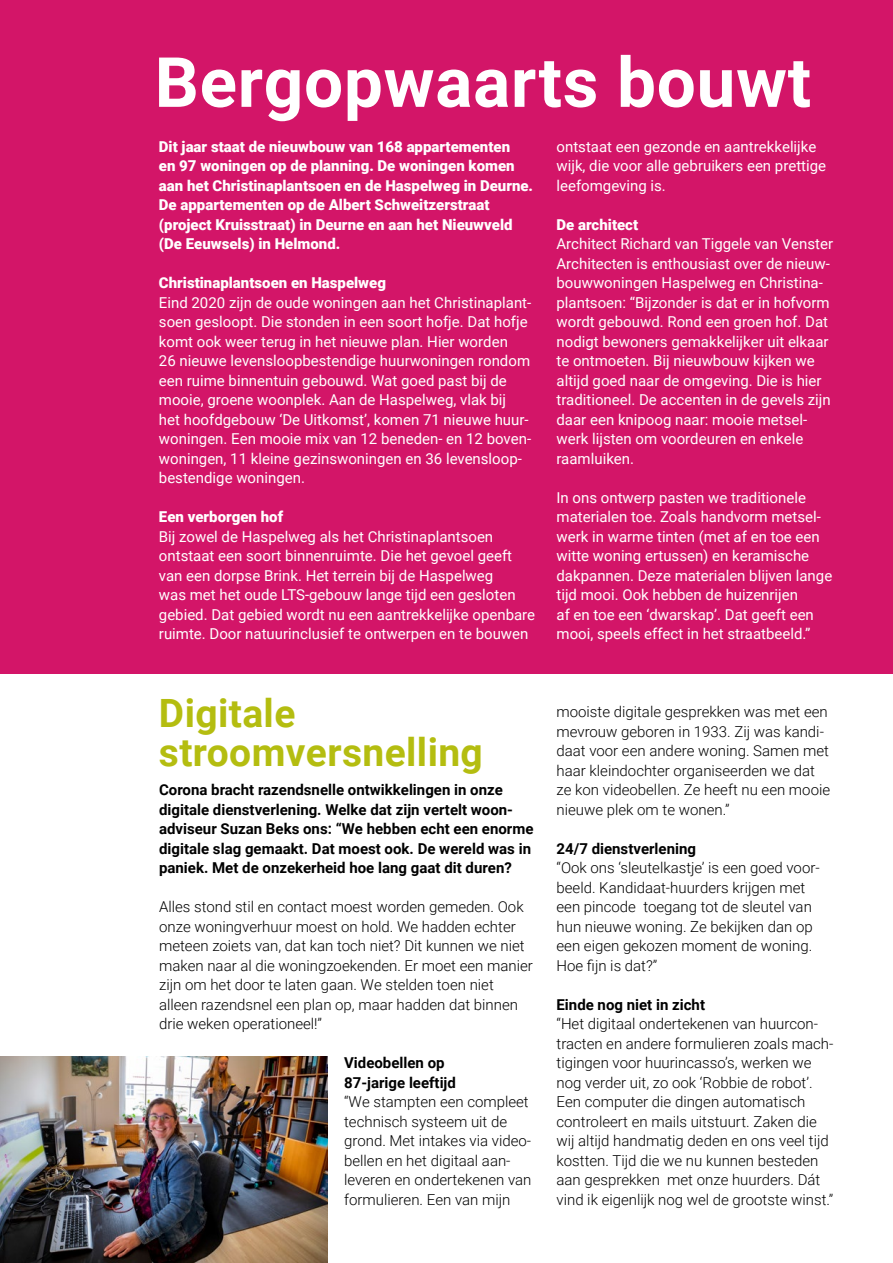
<style>
.page{position:relative;width:893px;height:1263px;background:#fff}
.page>*{position:absolute;margin:0;border:0;box-sizing:border-box;transform-origin:0 0}
.t1{font:700 69.3px "Roboto";letter-spacing:.01em;color:#fff}
.t2{font:700 39px/39px "Roboto";letter-spacing:.01em;color:#b4bd10}
.t3{font:15px/19.5px "Roboto";color:#fff}
.t4{font:300 15px/19.5px "Roboto";color:#000}
.t5{font:900 15px/19.5px "Roboto";color:#fff}
.t6{font:700 15px/19.5px "Roboto";color:#000}
</style>
<div class="page">
<img style="left:0;top:1057px;width:327px;height:206px">
<div style="left:0;top:0;width:893px;height:673px;background:#d31568"></div>
<h1 class="t1" style="left:155px;top:34px;width:658px">Bergopwaarts bouwt</h1>
<p class="t5" style="left:159px;top:136px;width:376px">Dit jaar staat de nieuwbouw van 168 appartementen<br>en 97 woningen op de planning. De woningen komen aan het Christinaplantsoen en de Haspelweg in Deurne.<br>De appartementen op de Albert Schweitzerstraat (project Kruisstraat) in Deurne en aan het Nieuwveld (De Eeuwsels) in Helmond.</p>
<p class="t5" style="left:159px;top:272px;width:229px">Christinaplantsoen en Haspelweg</p>
<p class="t3" style="left:159px;top:292px;width:374px">Eind 2020 zijn de oude woningen aan het Christinaplant&shy;soen gesloopt. Die stonden in een soort hofje. Dat hofje komt ook weer terug in het nieuwe plan. Hier worden<br>26 nieuwe levensloopbestendige huurwoningen rondom een ruime binnentuin gebouwd. Wat goed past bij de mooie, groene woonplek. Aan de Haspelweg, vlak bij<br>het hoofdgebouw ‘De Uitkomst’, komen 71 nieuwe huur&shy;woningen. Een mooie mix van 12 beneden- en 12 boven&shy;woningen, 11 kleine gezinswoningen en 36 levensloop&shy;bestendige woningen.</p>
<p class="t5" style="left:159px;top:506px;width:126px">Een verborgen hof</p>
<p class="t3" style="left:159px;top:526px;width:378px">Bij zowel de Haspelweg als het Christinaplantsoen ontstaat een soort binnenruimte. Die het gevoel geeft van een dorpse Brink. Het terrein bij de Haspelweg<br>was met het oude LTS-gebouw lange tijd een gesloten gebied. Dat gebied wordt nu een aantrekkelijke openbare ruimte. Door natuurinclusief te ontwerpen en te bouwen</p>
<p class="t3" style="left:556px;top:136px;width:271px">ontstaat een gezonde en aantrekkelijke wijk, die voor alle gebruikers een prettige leefomgeving is.</p>
<p class="t5" style="left:556px;top:214px;width:83px">De architect</p>
<p class="t3" style="left:556px;top:233px;width:278px">Architect Richard van Tiggele van Venster Architecten is enthousiast over de nieuw&shy;bouwwoningen Haspelweg en Christina&shy;plantsoen: “Bijzonder is dat er in hofvorm wordt gebouwd. Rond een groen hof. Dat nodigt bewoners gemakkelijker uit elkaar te ontmoeten. Bij nieuwbouw kijken we altijd goed naar de omgeving. Die is hier traditioneel. De accenten in de gevels zijn daar een knipoog naar: mooie metsel&shy;werk lijsten om voordeuren en enkele raamluiken.</p>
<p class="t3" style="left:556px;top:487px;width:277px">In ons ontwerp pasten we traditionele materialen toe. Zoals handvorm metsel&shy;werk in warme tinten (met af en toe een witte woning ertussen) en keramische dakpannen. Deze materialen blijven lange tijd mooi. Ook hebben de huizenrijen<br>af en toe een ‘dwarskap’. Dat geeft een mooi, speels effect in het straatbeeld.”</p>
<h2 class="t2" style="left:159px;top:693px;width:325px">Digitale stroomversnelling</h2>
<p class="t6" style="left:159px;top:779px;width:376px">Corona bracht razendsnelle ontwikkelingen in onze digitale dienstverlening. Welke dat zijn vertelt woon&shy;adviseur Suzan Beks ons: “We hebben echt een enorme digitale slag gemaakt. Dat moest ook. De wereld was in paniek. Met de onzekerheid hoe lang gaat dit duren?</p>
<p class="t4" style="left:159px;top:896px;width:375px">Alles stond stil en contact moest worden gemeden. Ook onze woningverhuur moest on hold. We hadden echter meteen zoiets van, dat kan toch niet? Dit kunnen we niet maken naar al die woningzoekenden. Er moet een manier zijn om het door te laten gaan. We stelden toen niet alleen razendsnel een plan op, maar hadden dat binnen drie weken operationeel!”</p>
<p class="t6" style="left:344px;top:1052px;width:113px">Videobellen op<br>87-jarige leeftijd</p>
<p class="t4" style="left:344px;top:1091px;width:189px">“We stampten een compleet technisch systeem uit de grond. Met intakes via video&shy;bellen en het digitaal aan&shy;leveren en ondertekenen van formulieren. Een van mijn</p>
<p class="t4" style="left:556px;top:701px;width:275px">mooiste digitale gesprekken was met een mevrouw geboren in 1933. Zij was kandi&shy;daat voor een andere woning. Samen met haar kleindochter organiseerden we dat ze kon videobellen. Ze heeft nu een mooie nieuwe plek om te wonen.”</p>
<p class="t6" style="left:556px;top:838px;width:141px">24/7 dienstverlening</p>
<p class="t4" style="left:556px;top:857px;width:265px">“Ook ons ‘sleutelkastje’ is een goed voor&shy;beeld. Kandidaat-huurders krijgen met een pincode toegang tot de sleutel van hun nieuwe woning. Ze bekijken dan op een eigen gekozen moment de woning.<br>Hoe fijn is dat?”</p>
<p class="t6" style="left:556px;top:994px;width:150px">Einde nog niet in zicht</p>
<p class="t4" style="left:556px;top:1013px;width:278px">“Het digitaal ondertekenen van huurcon&shy;tracten en andere formulieren zoals mach&shy;tigingen voor huurincasso’s, werken we nog verder uit, zo ook ‘Robbie de robot’.<br>Een computer die dingen automatisch controleert en mails uitstuurt. Zaken die wij altijd handmatig deden en ons veel tijd kostten. Tijd die we nu kunnen besteden aan gesprekken met onze huurders. Dát vind ik eigenlijk nog wel de grootste winst.”</p>
</div>
